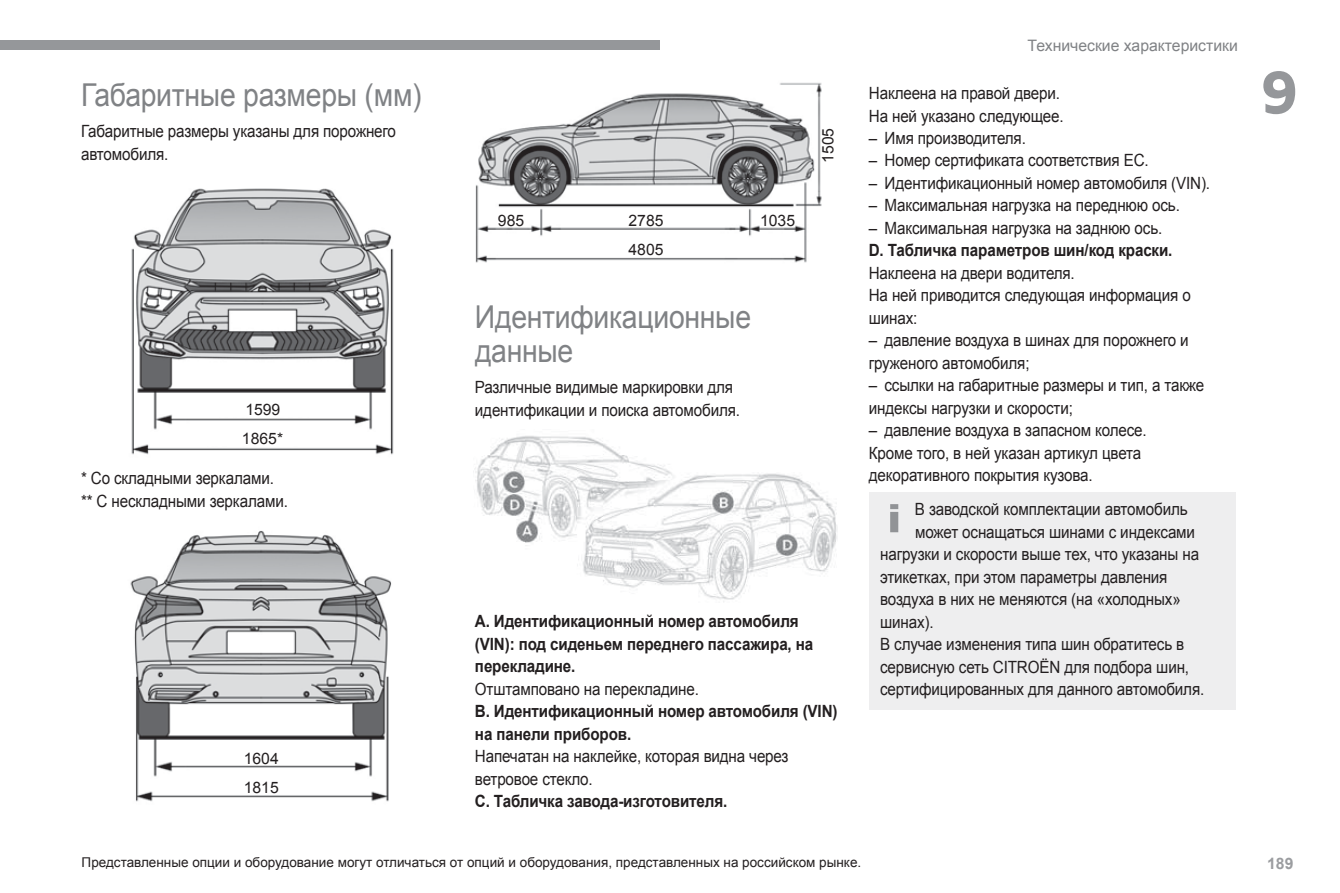
<style>
.page{position:relative;width:1340px;height:893px;background:#fff}
.page>*{position:absolute;margin:0;border:0;box-sizing:border-box;transform-origin:0 0}
.t1{font:700 60.75px "Peugeot";color:#95979a}
.t2{font:31.5px/33.8px "Arial";letter-spacing:-.01em;color:#808285;scale:.9 1}
.t3{font:16.88px/22.5px "Arial";letter-spacing:-.01em;color:#231f20;scale:.9 1}
.t4{font:700 16.88px/22.5px "Arial";letter-spacing:-.01em;color:#231f20;scale:.9 1}
.t5{font:15.75px/29.2px "Arial";color:#231f20}
.t6{font:15.75px "Arial";color:#808285}
.t7{font:700 15.75px "Arial";color:#9b9da0}
.t8{font:13.5px "Arial";color:#231f20}
.s1{color:#9c9ea1}
</style>
<div class="page">
<div style="left:0;top:40px;width:659px;height:10px;background:#95979a"></div>
<img style="left:131px;top:188px;width:263px;height:267px">
<img style="left:130px;top:531px;width:262px;height:271px">
<img style="left:475px;top:82px;width:347px;height:181px">
<div style="left:868px;top:492px;width:367px;height:151px;background:#eeeeef"></div>
<div style="left:868px;top:627px;width:367px;height:83px;background:#eeeeef"></div>
<svg style="left:890px;top:504px;width:8px;height:28px"></svg>
<img style="left:475px;top:436px;width:362px;height:166px">
<div style="left:177px;top:745px;width:169px;height:18px;background:#fff"></div>
<div style="left:177px;top:774px;width:169px;height:19px;background:#fff"></div>
<div style="left:561px;top:209px;width:169px;height:17px;background:#fff"></div>
<div style="left:494px;top:209px;width:33px;height:17px;background:#fff"></div>
<div style="left:561px;top:239px;width:169px;height:16px;background:#fff"></div>
<div style="left:821px;top:104px;width:19px;height:83px;background:#fff"></div>
<div style="left:756px;top:210px;width:39px;height:13px;background:#fff"></div>
<div style="left:761px;top:217px;width:34px;height:9px;background:#fff"></div>
<div style="left:183px;top:404px;width:157px;height:12px;background:#fff"></div>
<div style="left:183px;top:433px;width:157px;height:12px;background:#fff"></div>
<div style="left:173px;top:396px;width:180px;height:19px;background:#fff"></div>
<div style="left:172px;top:426px;width:181px;height:18px;background:#fff"></div>
<h2 class="t2" style="left:81px;top:78px;width:380px">Габаритные размеры (мм)</h2>
<p class="t3" style="left:81px;top:120px;width:351px">Габаритные размеры указаны для порожнего автомобиля.</p>
<p class="t5" style="left:242px;top:395px;width:43px">1599<br>1865*</p>
<p class="t3" style="left:81px;top:467px;width:231px">* Со складными зеркалами. ** С нескладными зеркалами.</p>
<p class="t5" style="left:244px;top:743px;width:37px">1604<br>1815</p>
<p class="t5" style="left:498px;top:206px;width:28px">985</p>
<p class="t5" style="left:628px;top:206px;width:37px">2785<br>4805</p>
<p class="t5" style="left:760px;top:206px;width:37px">1035</p>
<h2 class="t2" style="left:475px;top:300px;width:308px">Идентификационные данные</h2>
<p class="t3" style="left:475px;top:376px;width:296px">Различные видимые маркировки для идентификации и поиска автомобиля.</p>
<p class="t5" style="left:813px;top:163px;width:37px;rotate:-90deg">1505</p>
<p class="t4" style="left:475px;top:611px;width:377px">A. Идентификационный номер автомобиля (VIN): под сиденьем переднего пассажира, на перекладине.</p>
<p class="t3" style="left:475px;top:678px;width:250px">Отштамповано на перекладине.</p>
<p class="t4" style="left:475px;top:700px;width:404px">B. Идентификационный номер автомобиля (VIN) на панели приборов.</p>
<p class="t3" style="left:475px;top:745px;width:350px">Напечатан на наклейке, которая видна через ветровое стекло.</p>
<p class="t4" style="left:475px;top:790px;width:282px">C. Табличка завода-изготовителя.</p>
<p class="t6" style="left:1027px;top:35px;width:212px">Технические характеристики</p>
<p class="t3" style="left:868px;top:82px;width:218px">Наклеена на правой двери.<br>На ней указано следующее.</p>
<p class="t3" style="left:868px;top:127px;width:176px">– Имя производителя.</p>
<p class="t3" style="left:868px;top:149px;width:312px">– Номер сертификата соответствия ЕС.</p>
<p class="t3" style="left:868px;top:172px;width:381px">– Идентификационный номер автомобиля (VIN).</p>
<p class="t3" style="left:868px;top:194px;width:347px">– Максимальная нагрузка на переднюю ось.</p>
<p class="t3" style="left:868px;top:217px;width:328px">– Максимальная нагрузка на заднюю ось.</p>
<p class="t4" style="left:868px;top:240px;width:339px">D. Табличка параметров шин/код краски.</p>
<p class="t3" style="left:868px;top:262px;width:359px">Наклеена на двери водителя.<br>На ней приводится следующая информация о шинах:</p>
<p class="t3" style="left:868px;top:329px;width:357px">– давление воздуха в шинах для порожнего и груженого автомобиля;</p>
<p class="t3" style="left:868px;top:374px;width:374px">– ссылки на габаритные размеры и тип, а также индексы нагрузки и скорости;</p>
<p class="t3" style="left:868px;top:419px;width:310px">– давление воздуха в запасном колесе.<br>Кроме того, в ней указан артикул цвета декоративного покрытия кузова.</p>
<p class="t3" style="left:915px;top:498px;width:304px">В заводской комплектации автомобиль</p>
<p class="t3" style="left:915px;top:521px;width:313px">может оснащаться шинами с индексами</p>
<p class="t3" style="left:880px;top:543px;width:356px">нагрузки и скорости выше тех, что указаны на</p>
<p class="t3" style="left:880px;top:566px;width:321px">этикетках, при этом параметры давления</p>
<p class="t3" style="left:880px;top:588px;width:335px">воздуха в них не меняются (на «холодных»</p>
<p class="t3" style="left:880px;top:611px;width:61px">шинах).</p>
<p class="t3" style="left:880px;top:633px;width:339px">В случае изменения типа шин обратитесь в</p>
<p class="t3" style="left:880px;top:656px;width:345px">сервисную сеть CITROËN для подбора шин,</p>
<p class="t3" style="left:880px;top:678px;width:362px">сертифицированных для данного автомобиля.</p>
<p class="t8" style="left:82px;top:853px;width:781px">Представленные опции и оборудование могут отличаться от опций и оборудования, представленных на российском рынке.</p>
<h1 class="t1" style="left:1261px;top:51px;width:37px">9</h1>
<p class="t7" style="left:1267px;top:853px;width:28px">189<span class="s1">3</span></p>
</div>
